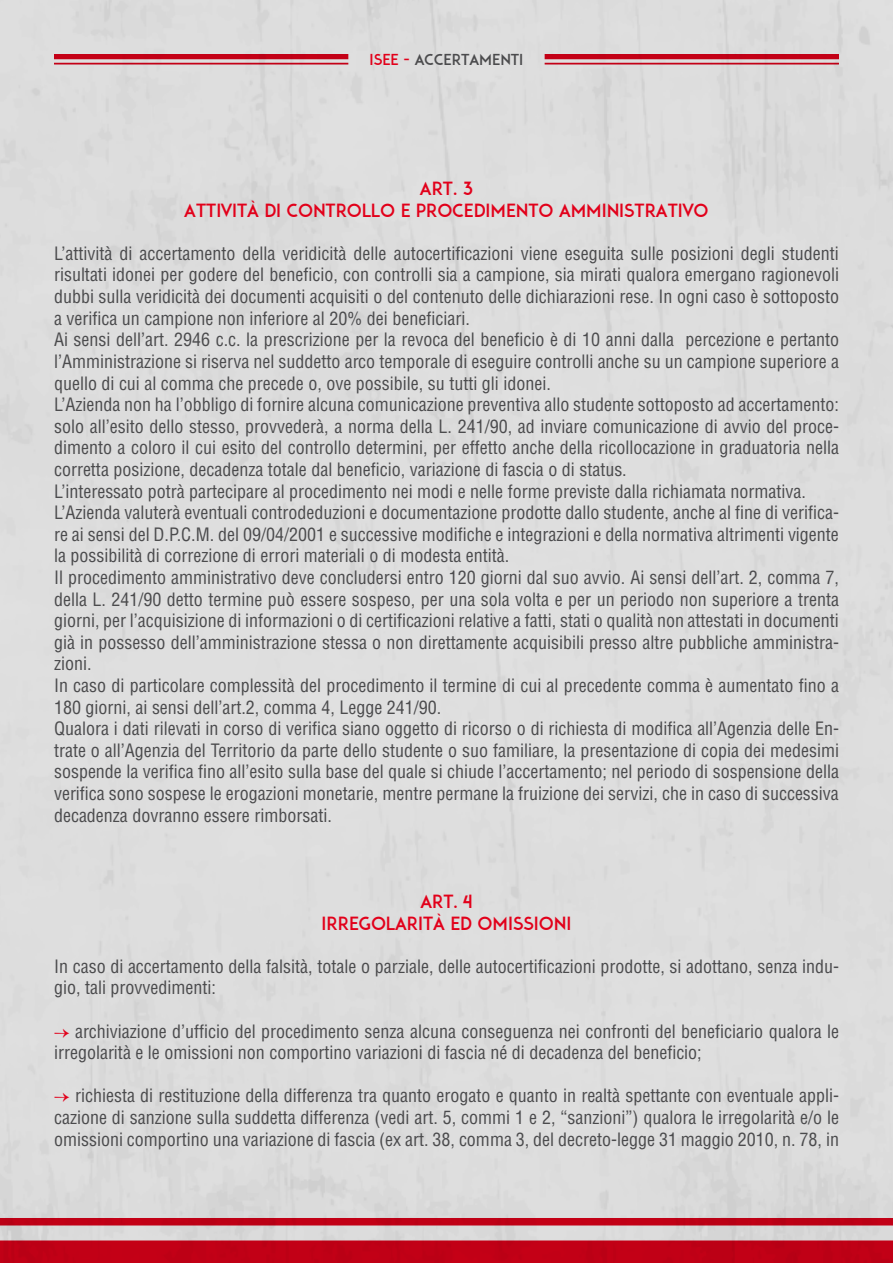
<style>
.page{position:relative;width:893px;height:1263px;background:#fff}
.page>*{position:absolute;margin:0;border:0;box-sizing:border-box;transform-origin:0 0}
.t1{font:condensed 18px/21.6px "Helvetica LT";color:#4b4b4d}
.t2{font:18px/21.6px "ADAM";color:#e2001a;text-align:center}
.t3{font:15px "ADAM";color:#4b4b4d}
.s1{color:#e2001a}
.s2{font-family:"Minion Pro";font-stretch:normal;color:#e2001a}
</style>
<div class="page">
<div style="left:0;top:0;width:893px;height:1240px;background:#ddd"></div>
<div style="left:0;top:1240px;width:893px;height:23px;background:#c00016"></div>
<div style="left:0;top:1218px;width:893px;height:7px;background:#bf0016"></div>
<div style="left:545px;top:54px;width:294px;height:5px;background:#c30016"></div>
<hr style="left:545px;top:63px;width:294px;height:2px;background:#e2001a">
<div style="left:54px;top:54px;width:294px;height:5px;background:#c40016"></div>
<hr style="left:54px;top:63px;width:294px;height:2px;background:#e2001a">
<p class="t3" style="left:370px;top:51px;width:155px"><span class="s1">ISEE -</span> ACCERTAMENTI</p>
<p class="t2" style="left:184px;top:178px;width:526px">ART. 3<br>ATTIVITÀ DI CONTROLLO E PROCEDIMENTO AMMINISTRATIVO</p>
<p class="t1" style="left:54px;top:242px;width:787px">L’attività di accertamento della veridicità delle autocertificazioni viene eseguita sulle posizioni degli studenti risultati idonei per godere del beneficio, con controlli sia a campione, sia mirati qualora emergano ragionevoli dubbi sulla veridicità dei documenti acquisiti o del contenuto delle dichiarazioni rese. In ogni caso è sottoposto a verifica un campione non inferiore al 20% dei beneficiari.<br>Ai sensi dell’art. 2946 c.c. la prescrizione per la revoca del beneficio è di 10 anni dalla percezione e pertanto l’Amministrazione si riserva nel suddetto arco temporale di eseguire controlli anche su un campione superiore a quello di cui al comma che precede o, ove possibile, su tutti gli idonei.<br>L’Azienda non ha l’obbligo di fornire alcuna comunicazione preventiva allo studente sottoposto ad accertamento: solo all’esito dello stesso, provvederà, a norma della L. 241/90, ad inviare comunicazione di avvio del proce&shy;dimento a coloro il cui esito del controllo determini, per effetto anche della ricollocazione in graduatoria nella corretta posizione, decadenza totale dal beneficio, variazione di fascia o di status.<br>L’interessato potrà partecipare al procedimento nei modi e nelle forme previste dalla richiamata normativa.<br>L’Azienda valuterà eventuali controdeduzioni e documentazione prodotte dallo studente, anche al fine di verifica&shy;re ai sensi del D.P.C.M. del 09/04/2001 e successive modifiche e integrazioni e della normativa altrimenti vigente la possibilità di correzione di errori materiali o di modesta entità.<br>Il procedimento amministrativo deve concludersi entro 120 giorni dal suo avvio. Ai sensi dell’art. 2, comma 7, della L. 241/90 detto termine può essere sospeso, per una sola volta e per un periodo non superiore a trenta giorni, per l’acquisizione di informazioni o di certificazioni relative a fatti, stati o qualità non attestati in documenti già in possesso dell’amministrazione stessa o non direttamente acquisibili presso altre pubbliche amministra&shy;zioni.<br>In caso di particolare complessità del procedimento il termine di cui al precedente comma è aumentato fino a 180 giorni, ai sensi dell’art.2, comma 4, Legge 241/90.<br>Qualora i dati rilevati in corso di verifica siano oggetto di ricorso o di richiesta di modifica all’Agenzia delle En&shy;trate o all’Agenzia del Territorio da parte dello studente o suo familiare, la presentazione di copia dei medesimi sospende la verifica fino all’esito sulla base del quale si chiude l’accertamento; nel periodo di sospensione della verifica sono sospese le erogazioni monetarie, mentre permane la fruizione dei servizi, che in caso di successiva decadenza dovranno essere rimborsati.</p>
<p class="t2" style="left:322px;top:890px;width:251px">ART. 4<br>IRREGOLARITÀ ED OMISSIONI</p>
<p class="t1" style="left:54px;top:955px;width:786px">In caso di accertamento della falsità, totale o parziale, delle autocertificazioni prodotte, si adottano, senza indu&shy;gio, tali provvedimenti:</p>
<p class="t1" style="left:54px;top:1020px;width:787px"><span class="s2">→</span> archiviazione d’ufficio del procedimento senza alcuna conseguenza nei confronti del beneficiario qualora le irregolarità e le omissioni non comportino variazioni di fascia né di decadenza del beneficio;</p>
<p class="t1" style="left:54px;top:1085px;width:787px;text-align:justify"><span class="s2">→</span> richiesta di restituzione della differenza tra quanto erogato e quanto in realtà spettante con eventuale appli&shy;cazione di sanzione sulla suddetta differenza (vedi art. 5, commi 1 e 2, “sanzioni”) qualora le irregolarità e/o le omissioni comportino una variazione di fascia (ex art. 38, comma 3, del decreto-legge 31 maggio 2010, n. 78, in</p>
</div>
